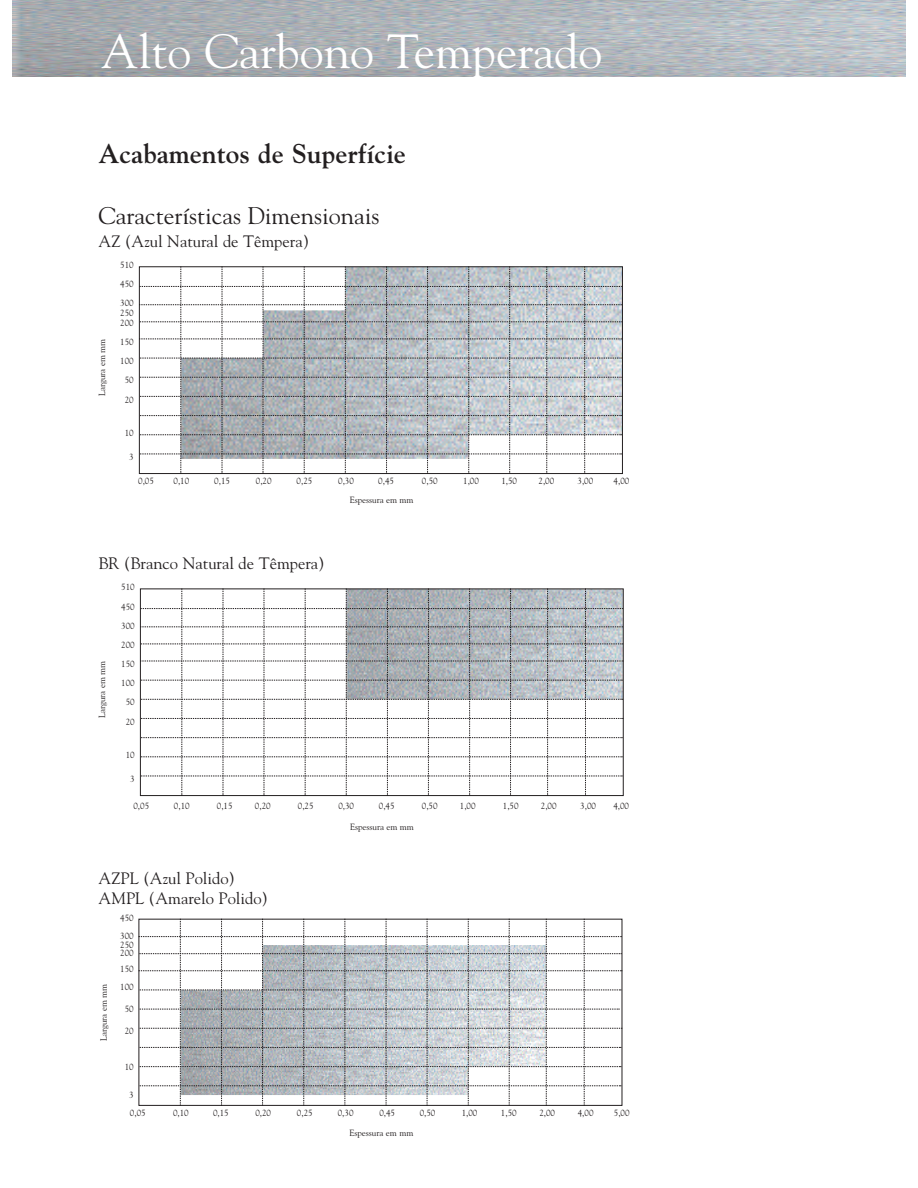
<style>
.page{position:relative;width:918px;height:1188px;background:#fff}
.page>*{position:absolute;margin:0;border:0;box-sizing:border-box;transform-origin:0 0}
.t1{font:47.85px "Goudy";color:#fff}
.t2{font:700 27px "Goudy";color:#231f20}
.t3{font:24px "Goudy";color:#231f20}
.t4{font:16.5px/19.8px "Goudy";color:#231f20}
.t5{font:9px/19px "Goudy";color:#231f20}
</style>
<div class="page">
<img style="left:12px;top:0;width:894px;height:76px">
<svg style="left:139px;top:266px;width:484px;height:208px"></svg>
<svg style="left:139px;top:919px;width:483px;height:187px"></svg>
<svg style="left:140px;top:589px;width:484px;height:207px"></svg>
<h1 class="t1" style="left:101px;top:32px;width:503px">Alto Carbono Temperado</h1>
<h2 class="t2" style="left:99px;top:143px;width:309px">Acabamentos de Superfície</h2>
<h3 class="t3" style="left:99px;top:206px;width:283px">Características Dimensionais</h3>
<h3 class="t4" style="left:99px;top:232px;width:212px">AZ (Azul Natural de Têmpera)</h3>
<p class="t5" style="left:93px;top:396px;width:59px;rotate:-90deg">Largura em mm</p>
<p class="t5" style="left:120px;top:256px;width:15px;text-align:justify">510<br>450<br>300</p>
<p class="t5" style="left:120px;top:309px;width:15px;line-height:9.6px">250<br>200</p>
<p class="t5" style="left:120px;top:333px;width:15px;text-align:center">150<br>100<br>50</p>
<p class="t5" style="left:125px;top:391px;width:10px">20</p>
<p class="t5" style="left:125px;top:424px;width:10px">10</p>
<p class="t5" style="left:129px;top:448px;width:6px">3</p>
<p class="t5" style="left:138px;top:472px;width:17px">0,05</p>
<p class="t5" style="left:174px;top:472px;width:17px">0,10</p>
<p class="t5" style="left:214px;top:472px;width:17px">0,15</p>
<p class="t5" style="left:256px;top:472px;width:17px">0,20</p>
<p class="t5" style="left:297px;top:472px;width:17px">0,25</p>
<p class="t5" style="left:338px;top:472px;width:17px">0,30</p>
<p class="t5" style="left:378px;top:472px;width:17px">0,45</p>
<p class="t5" style="left:422px;top:472px;width:17px">0,50</p>
<p class="t5" style="left:463px;top:472px;width:17px">1,00</p>
<p class="t5" style="left:501px;top:472px;width:17px">1,50</p>
<p class="t5" style="left:539px;top:472px;width:17px">2,00</p>
<p class="t5" style="left:578px;top:472px;width:17px">3,00</p>
<p class="t5" style="left:614px;top:472px;width:17px">4,00</p>
<p class="t5" style="left:350px;top:491px;width:65px">Espessura em mm</p>
<h3 class="t4" style="left:99px;top:555px;width:228px">BR (Branco Natural de Têmpera)</h3>
<p class="t5" style="left:93px;top:718px;width:59px;rotate:-90deg">Largura em mm</p>
<p class="t5" style="left:121px;top:579px;width:15px;text-align:center">510<br>450<br>300<br>200<br>150<br>100<br>50</p>
<p class="t5" style="left:126px;top:713px;width:10px">20</p>
<p class="t5" style="left:126px;top:746px;width:10px">10</p>
<p class="t5" style="left:130px;top:771px;width:6px">3</p>
<p class="t5" style="left:133px;top:797px;width:17px">0,05</p>
<p class="t5" style="left:174px;top:797px;width:17px">0,10</p>
<p class="t5" style="left:217px;top:797px;width:17px">0,15</p>
<p class="t5" style="left:255px;top:797px;width:17px">0,20</p>
<p class="t5" style="left:298px;top:797px;width:17px">0,25</p>
<p class="t5" style="left:338px;top:797px;width:17px">0,30</p>
<p class="t5" style="left:379px;top:797px;width:17px">0,45</p>
<p class="t5" style="left:422px;top:797px;width:17px">0,50</p>
<p class="t5" style="left:460px;top:797px;width:17px">1,00</p>
<p class="t5" style="left:503px;top:797px;width:17px">1,50</p>
<p class="t5" style="left:541px;top:797px;width:17px">2,00</p>
<p class="t5" style="left:580px;top:797px;width:17px">3,00</p>
<p class="t5" style="left:613px;top:797px;width:17px">4,00</p>
<p class="t5" style="left:350px;top:818px;width:65px">Espessura em mm</p>
<h3 class="t4" style="left:99px;top:870px;width:171px">AZPL (Azul Polido)<br>AMPL (Amarelo Polido)</h3>
<p class="t5" style="left:95px;top:1041px;width:59px;rotate:-90deg">Largura em mm</p>
<p class="t5" style="left:120px;top:909px;width:15px;line-height:18.6px">450<br>300</p>
<p class="t5" style="left:120px;top:941px;width:15px;line-height:8.1px">250<br>200</p>
<p class="t5" style="left:120px;top:961px;width:15px;line-height:17.7px">150<br>100</p>
<p class="t5" style="left:125px;top:1000px;width:10px">50</p>
<p class="t5" style="left:125px;top:1022px;width:10px">20</p>
<p class="t5" style="left:125px;top:1058px;width:10px">10</p>
<p class="t5" style="left:129px;top:1086px;width:6px">3</p>
<p class="t5" style="left:130px;top:1104px;width:17px">0,05</p>
<p class="t5" style="left:173px;top:1104px;width:17px">0,10</p>
<p class="t5" style="left:213px;top:1104px;width:17px">0,15</p>
<p class="t5" style="left:255px;top:1104px;width:17px">0,20</p>
<p class="t5" style="left:297px;top:1104px;width:17px">0,25</p>
<p class="t5" style="left:338px;top:1104px;width:17px">0,30</p>
<p class="t5" style="left:379px;top:1104px;width:17px">0,45</p>
<p class="t5" style="left:420px;top:1104px;width:17px">0,50</p>
<p class="t5" style="left:462px;top:1104px;width:17px">1,00</p>
<p class="t5" style="left:501px;top:1104px;width:17px">1,50</p>
<p class="t5" style="left:539px;top:1104px;width:17px">2,00</p>
<p class="t5" style="left:578px;top:1104px;width:17px">4,00</p>
<p class="t5" style="left:614px;top:1104px;width:17px">5,00</p>
<p class="t5" style="left:349px;top:1124px;width:65px">Espessura em mm</p>
</div>
